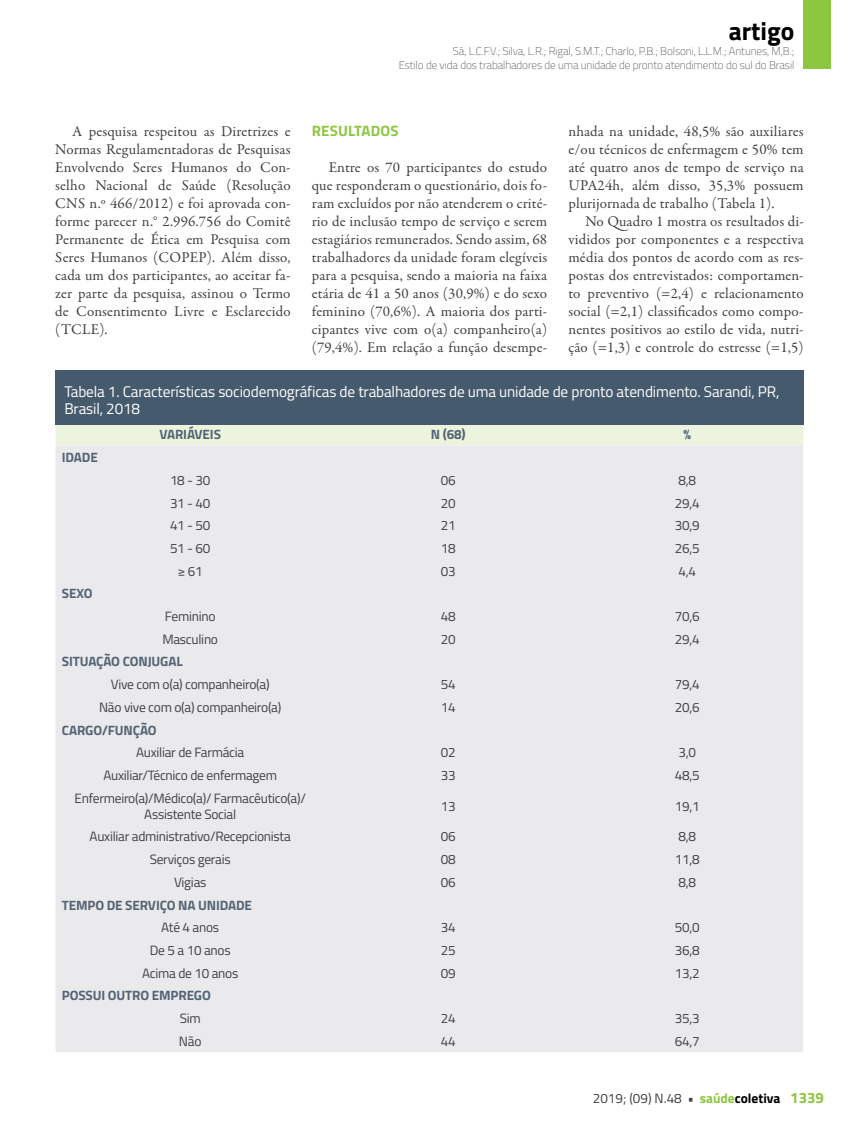
<style>
.page{position:relative;width:859px;height:1132px;background:#fff}
.page>*{position:absolute;margin:0;border:0;box-sizing:border-box;transform-origin:0 0}
.t1{font:700 25.5px "Titillium";color:#000}
.t2{font:15.45px/16.8px "Titillium";letter-spacing:-.01em;color:#fff}
.t3{font:15px/18px "Garamond Premr Pro";letter-spacing:.01em;color:#414042;text-align:justify}
.t4{font:700 15px "Titillium";letter-spacing:.01em;color:#8dc63f}
.t5{font:13.5px/16.2px "Titillium";letter-spacing:-.02em;color:#414042;text-align:center}
.t6{font:700 13.5px "Titillium";letter-spacing:-.01em;color:#546475}
.t7{font:100 11.25px/13.5px "Titillium";letter-spacing:-.01em;color:#414042;text-align:right}
.s1{font-weight:700}
.s2{font-weight:700;color:#8dc63f}
.s3{font-weight:700;color:#000}
.s4{font-weight:700;font-size:15px;color:#8dc63f}
</style>
<div class="page">
<div style="left:804px;top:0;width:27px;height:69px;background:#8dc63f"></div>
<svg style="left:56px;top:424px;width:747px;height:67px;background:#e8eae5"></svg>
<div style="left:56px;top:491px;width:747px;height:560px;background:#eaeaec"></div>
<div style="left:56px;top:370px;width:748px;height:54px;background:#455a6c"></div>
<h1 class="t1" style="left:729px;top:12px;width:67px">artigo</h1>
<p class="t7" style="left:399px;top:44px;width:397px">Sá, L.C.F.V.; Silva, L.R.; Rigal, S.M.T.; Charlo, P.B.; Bolsoni, L.L.M.; Antunes, M,B.;<br>Estilo de vida dos trabalhadores de uma unidade de pronto atendimento do sul do Brasil</p>
<p class="t3" style="left:55px;top:122px;width:237px;text-indent:17px">A pesquisa respeitou as Diretrizes e Normas Regulamentadoras de Pesquisas Envolvendo Seres Humanos do Con&shy;selho Nacional de Saúde (Resolução CNS n.º 466/2012) e foi aprovada con&shy;forme parecer n.° 2.996.756 do Comitê Permanente de Ética em Pesquisa com Seres Humanos (COPEP). Além disso, cada um dos participantes, ao aceitar fa&shy;zer parte da pesquisa, assinou o Termo de Consentimento Livre e Esclarecido (TCLE).</p>
<p class="t4" style="left:312px;top:119px;width:88px">RESULTADOS</p>
<p class="t3" style="left:312px;top:158px;width:237px;text-indent:17px">Entre os 70 participantes do estudo que responderam o questionário, dois fo&shy;ram excluídos por não atenderem o crité&shy;rio de inclusão tempo de serviço e serem estagiários remunerados. Sendo assim, 68 trabalhadores da unidade foram elegíveis para a pesquisa, sendo a maioria na faixa etária de 41 a 50 anos (30,9%) e do sexo feminino (70,6%). A maioria dos parti&shy;cipantes vive com o(a) companheiro(a) (79,4%). Em relação a função desempe-</p>
<p class="t3" style="left:568px;top:122px;width:237px">nhada na unidade, 48,5% são auxiliares e/ou técnicos de enfermagem e 50% tem até quatro anos de tempo de serviço na UPA24h, além disso, 35,3% possuem plurijornada de trabalho (Tabela 1).</p>
<p class="t3" style="left:568px;top:212px;width:237px;text-indent:17px">No Quadro 1 mostra os resultados di&shy;vididos por componentes e a respectiva média dos pontos de acordo com as res&shy;postas dos entrevistados: comportamen&shy;to preventivo (=2,4) e relacionamento social (=2,1) classificados como compo&shy;nentes positivos ao estilo de vida, nutri&shy;ção (=1,3) e controle do estresse (=1,5)</p>
<p class="t2" style="left:64px;top:382px;width:717px">Tabela 1. Características sociodemográficas de trabalhadores de uma unidade de pronto atendimento. Sarandi, PR,<br>Brasil, 2018</p>
<p class="t6" style="left:62px;top:447px;width:38px">IDADE</p>
<p class="t6" style="left:62px;top:583px;width:32px">SEXO</p>
<p class="t6" style="left:159px;top:424px;width:63px">VARIÁVEIS</p>
<p class="t6" style="left:431px;top:424px;width:36px">N (68)</p>
<p class="t6" style="left:684px;top:424px;width:9px">%</p>
<p class="t5" style="left:170px;top:471px;width:42px">18 - 30</p>
<p class="t5" style="left:441px;top:471px;width:16px">06</p>
<p class="t5" style="left:679px;top:471px;width:19px">8,8</p>
<p class="t5" style="left:170px;top:494px;width:42px">31 - 40</p>
<p class="t5" style="left:441px;top:494px;width:16px">20</p>
<p class="t5" style="left:675px;top:494px;width:26px">29,4</p>
<p class="t5" style="left:170px;top:516px;width:42px">41 - 50</p>
<p class="t5" style="left:441px;top:516px;width:16px">21</p>
<p class="t5" style="left:675px;top:516px;width:26px">30,9</p>
<p class="t5" style="left:170px;top:539px;width:42px">51 - 60</p>
<p class="t5" style="left:441px;top:539px;width:16px">18</p>
<p class="t5" style="left:675px;top:539px;width:26px">26,5</p>
<p class="t5" style="left:178px;top:562px;width:26px">≥ 61</p>
<p class="t5" style="left:441px;top:562px;width:16px">03</p>
<p class="t5" style="left:679px;top:562px;width:19px">4,4</p>
<p class="t5" style="left:165px;top:607px;width:52px">Feminino</p>
<p class="t5" style="left:441px;top:607px;width:16px">48</p>
<p class="t5" style="left:675px;top:607px;width:26px">70,6</p>
<p class="t5" style="left:162px;top:630px;width:57px">Masculino</p>
<p class="t5" style="left:441px;top:630px;width:16px">20</p>
<p class="t5" style="left:675px;top:630px;width:26px">29,4</p>
<p class="t6" style="left:62px;top:651px;width:122px">SITUAÇÃO CONJUGAL</p>
<p class="t5" style="left:111px;top:675px;width:160px">Vive com o(a) companheiro(a)</p>
<p class="t5" style="left:441px;top:675px;width:16px">54</p>
<p class="t5" style="left:675px;top:675px;width:26px">79,4</p>
<p class="t5" style="left:99px;top:698px;width:184px">Não vive com o(a) companheiro(a)</p>
<p class="t5" style="left:441px;top:698px;width:16px">14</p>
<p class="t5" style="left:675px;top:698px;width:26px">20,6</p>
<p class="t6" style="left:62px;top:719px;width:96px">CARGO/FUNÇÃO</p>
<p class="t5" style="left:136px;top:743px;width:110px">Auxiliar de Farmácia</p>
<p class="t5" style="left:441px;top:743px;width:16px">02</p>
<p class="t5" style="left:679px;top:743px;width:19px">3,0</p>
<p class="t5" style="left:103px;top:766px;width:175px">Auxiliar/Técnico de enfermagem</p>
<p class="t5" style="left:441px;top:766px;width:16px">33</p>
<p class="t5" style="left:675px;top:766px;width:26px">48,5</p>
<p class="t5" style="left:75px;top:788px;width:233px">Enfermeiro(a)/Médico(a)/ Farmacêutico(a)/<br>Assistente Social</p>
<p class="t5" style="left:441px;top:797px;width:16px">13</p>
<p class="t5" style="left:675px;top:797px;width:26px">19,1</p>
<p class="t5" style="left:90px;top:827px;width:203px">Auxiliar administrativo/Recepcionista</p>
<p class="t5" style="left:441px;top:827px;width:16px">06</p>
<p class="t5" style="left:679px;top:827px;width:19px">8,8</p>
<p class="t5" style="left:150px;top:850px;width:83px">Serviços gerais</p>
<p class="t5" style="left:441px;top:850px;width:16px">08</p>
<p class="t5" style="left:675px;top:850px;width:26px">11,8</p>
<p class="t5" style="left:174px;top:873px;width:34px">Vigias</p>
<p class="t5" style="left:441px;top:873px;width:16px">06</p>
<p class="t5" style="left:679px;top:873px;width:19px">8,8</p>
<p class="t6" style="left:62px;top:894px;width:192px">TEMPO DE SERVIÇO NA UNIDADE</p>
<p class="t5" style="left:161px;top:918px;width:59px">Até 4 anos</p>
<p class="t5" style="left:441px;top:918px;width:16px">34</p>
<p class="t5" style="left:675px;top:918px;width:26px">50,0</p>
<p class="t5" style="left:150px;top:941px;width:82px">De 5 a 10 anos</p>
<p class="t5" style="left:441px;top:941px;width:16px">25</p>
<p class="t5" style="left:675px;top:941px;width:26px">36,8</p>
<p class="t5" style="left:142px;top:963px;width:98px">Acima de 10 anos</p>
<p class="t5" style="left:441px;top:963px;width:16px">09</p>
<p class="t5" style="left:675px;top:963px;width:26px">13,2</p>
<p class="t6" style="left:62px;top:985px;width:150px">POSSUI OUTRO EMPREGO</p>
<p class="t5" style="left:180px;top:1009px;width:23px">Sim</p>
<p class="t5" style="left:441px;top:1009px;width:16px">24</p>
<p class="t5" style="left:675px;top:1009px;width:26px">35,3</p>
<p class="t5" style="left:179px;top:1032px;width:24px">Não</p>
<p class="t5" style="left:441px;top:1032px;width:16px">44</p>
<p class="t5" style="left:675px;top:1032px;width:26px">64,7</p>
<p class="t5" style="left:593px;top:1088px;width:233px">2019; (09) N.48 <span class="s1">•</span> <span class="s2">saúde</span><span class="s3">coletiva</span> <span class="s4">1339</span></p>
</div>
